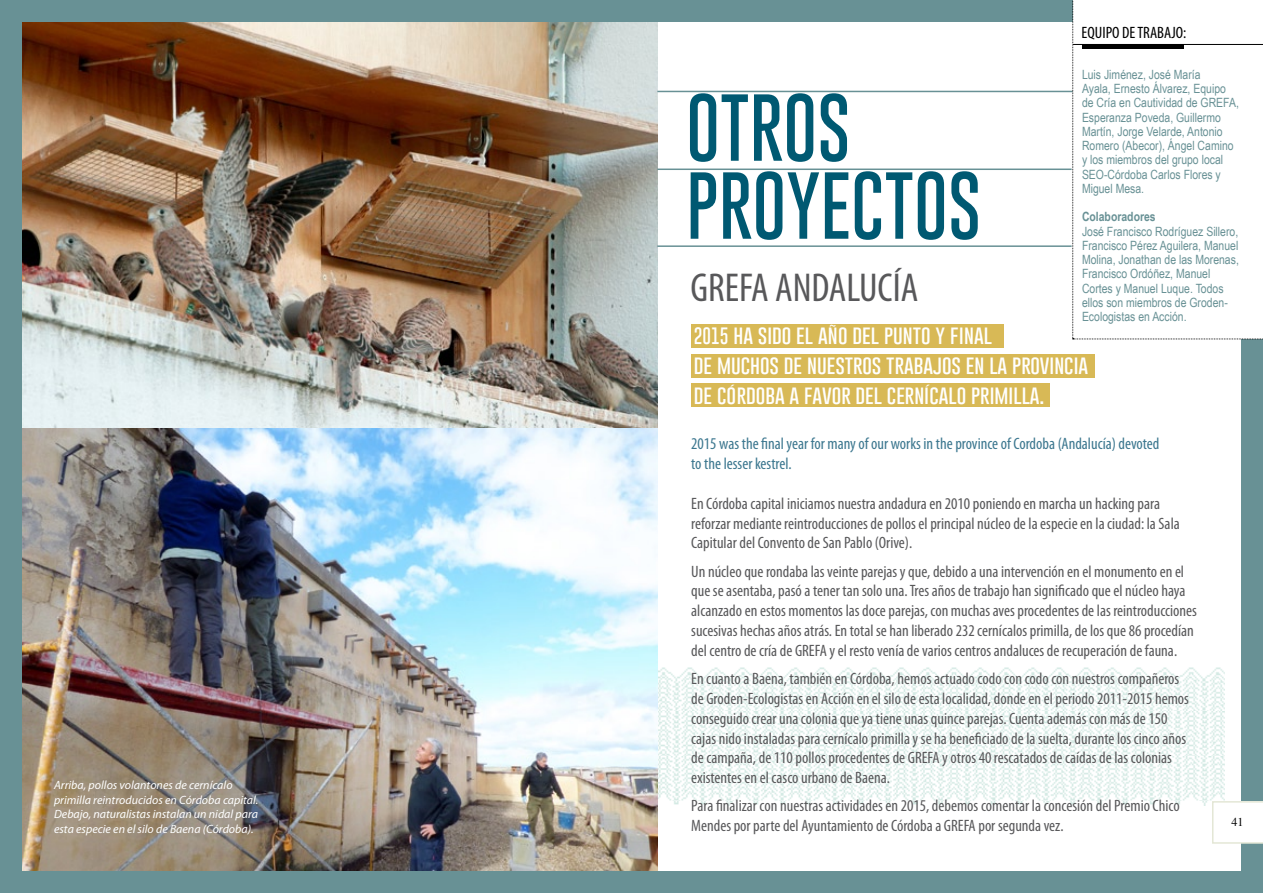
<style>
.page{position:relative;width:1263px;height:893px;background:#fff}
.page>*{position:absolute;margin:0;border:0;box-sizing:border-box;transform-origin:0 0}
.t1{font:100 69px/78px "Gobold";color:#005972}
.t2{font:condensed 40.5px "Myriad Pro";color:#58585a}
.t3{font:100 19.5px/30px "Gobold";color:#fff}
.t4{font:condensed 16.5px/19.8px "Myriad Pro";color:#58585a}
.t5{font:condensed 16.5px/19.8px "Myriad Pro";color:#3c778f}
.t6{font:condensed 16.5px "Myriad Pro";color:#000}
.t7{font:12.75px/14.2px "Arial Narrow";color:#689195}
.t8{font:700 12.75px "Arial Narrow";color:#689195}
.t9{font:italic 12px/14.4px "Myriad Pro";color:#fff}
.t10{font:12px "Times";color:#000}
.s1{font-size:17.25px}
</style>
<div class="page">
<img style="left:657px;top:666px;width:568px;height:140px">
<img style="left:21px;top:21px;width:636px;height:407px">
<img style="left:21px;top:428px;width:636px;height:444px">
<div style="left:1242px;top:340px;width:21px;height:553px;background:#689195"></div>
<div style="left:0;top:0;width:21px;height:893px;background:#689195"></div>
<svg style="left:1212px;top:801px;width:51px;height:43px"></svg>
<div style="left:691px;top:325px;width:312px;height:23px;background:#d8b956"></div>
<div style="left:691px;top:383px;width:359px;height:24px;background:#d8b956"></div>
<div style="left:691px;top:354px;width:403px;height:23px;background:#d8b956"></div>
<hr style="left:657px;top:169px;width:414px;height:1px;background:#689195">
<hr style="left:657px;top:91px;width:416px;height:1px;background:#689195">
<hr style="left:657px;top:245px;width:414px;height:2px;background:#689195">
<div style="left:0;top:872px;width:1263px;height:21px;background:#689195"></div>
<div style="left:0;top:0;width:1072px;height:21px;background:#689195"></div>
<svg style="left:1072px;top:0;width:191px;height:340px"></svg>
<p class="t9" style="left:54px;top:778px;width:206px">Arriba, pollos volantones de cernícalo primilla reintroducidos en Córdoba capital.<br>Debajo, naturalistas instalan un nidal para esta especie en el silo de Baena (Córdoba).</p>
<p class="t6" style="left:1082px;top:22px;width:106px">EQUIPO DE TRABAJO:</p>
<p class="t7" style="left:1082px;top:67px;width:158px">Luis Jiménez, José María<br>Ayala, Ernesto Álvarez, Equipo de Cría en Cautividad de GREFA,<br>Esperanza Poveda, Guillermo<br>Martín, Jorge Velarde, Antonio<br>Romero (Abecor), Ángel Camino y los miembros del grupo local<br>SEO-Córdoba Carlos Flores y<br>Miguel Mesa.</p>
<p class="t8" style="left:1082px;top:207px;width:75px">Colaboradores</p>
<p class="t7" style="left:1082px;top:224px;width:158px">José Francisco Rodríguez Sillero,<br>Francisco Pérez Aguilera, Manuel<br>Molina, Jonathan de las Morenas,<br>Francisco Ordóñez, Manuel<br>Cortes y Manuel Luque. Todos ellos son miembros de Groden-<br>Ecologistas en Acción.</p>
<h1 class="t1" style="left:686px;top:89px;width:297px">OTROS<br>PROYECTOS</h1>
<h2 class="t2" style="left:690px;top:263px;width:229px">GREFA ANDALUCÍA</h2>
<p class="t3" style="left:694px;top:320px;width:396px"><span class="s1">2015</span> ha sido el año del punto y final<br>de muchos de nuestros trabajos en la provincia de córdoba a favor del cernícalo primilla.</p>
<p class="t5" style="left:691px;top:434px;width:470px">2015 was the final year for many of our works in the province of Cordoba (Andalucía) devoted to the lesser kestrel.</p>
<p class="t4" style="left:691px;top:493px;width:490px">En Córdoba capital iniciamos nuestra andadura en 2010 poniendo en marcha un hacking para reforzar mediante reintroducciones de pollos el principal núcleo de la especie en la ciudad: la Sala<br>Capitular del Convento de San Pablo (Orive).</p>
<p class="t4" style="left:691px;top:561px;width:507px">Un núcleo que rondaba las veinte parejas y que, debido a una intervención en el monumento en el que se asentaba, pasó a tener tan solo una. Tres años de trabajo han significado que el núcleo haya alcanzado en estos momentos las doce parejas, con muchas aves procedentes de las reintroducciones sucesivas hechas años atrás. En total se han liberado 232 cernícalos primilla, de los que 86 procedían del centro de cría de GREFA y el resto venía de varios centros andaluces de recuperación de fauna.</p>
<p class="t4" style="left:691px;top:669px;width:499px">En cuanto a Baena, también en Córdoba, hemos actuado codo con codo con nuestros compañeros de Groden-Ecologistas en Acción en el silo de esta localidad, donde en el periodo 2011-2015 hemos conseguido crear una colonia que ya tiene unas quince parejas. Cuenta además con más de 150 cajas nido instaladas para cernícalo primilla y se ha beneficiado de la suelta, durante los cinco años de campaña, de 110 pollos procedentes de GREFA y otros 40 rescatados de caídas de las colonias existentes en el casco urbano de Baena.</p>
<p class="t4" style="left:691px;top:796px;width:490px">Para finalizar con nuestras actividades en 2015, debemos comentar la concesión del Premio Chico<br>Mendes por parte del Ayuntamiento de Córdoba a GREFA por segunda vez.</p>
<p class="t10" style="left:1232px;top:810px;width:13px">41</p>
</div>
